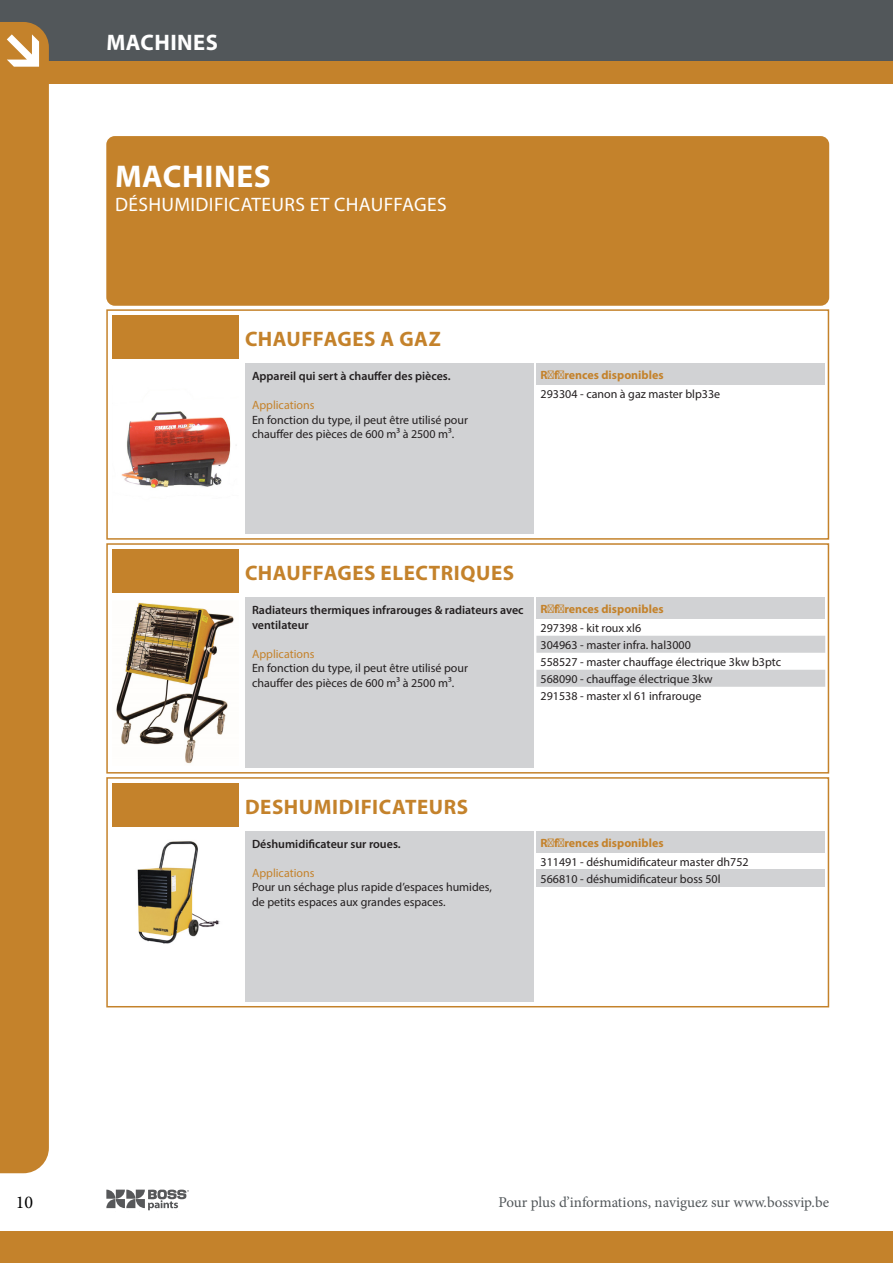
<style>
.page{position:relative;width:893px;height:1263px;background:#fff}
.page>*{position:absolute;margin:0;border:0;box-sizing:border-box;transform-origin:0 0}
._03_title_big_bloc{font:700 31.5px "Myriad Pro";letter-spacing:.02em;color:#fff}
.t1{font:700 22.5px "Myriad Pro";letter-spacing:.02em;color:#fff}
._03_productname_titl{font:700 21px "Myriad Pro";letter-spacing:.025em;color:#c4822b}
._02_subtitle_big_blo{font:19.5px "Myriad Pro";letter-spacing:.02em;color:#fff}
.t2{font:18px "Minion Pro";color:#000}
.t3{font:15px "Minion Pro";color:#52575a}
._01_bodytext_table{font:12px/14.2px "Myriad Pro";color:#231f20}
._01_body_table_color{font:12px "Myriad Pro";color:#231f20}
._01_product_beschrij{font:600 12px/15px "Myriad Pro";color:#231f20}
._02_subtitles_table{font:700 12px "Myriad Pro";color:#c4822b}
.s1{color:#c4822b}
</style>
<div class="page">
<div style="left:0;top:0;width:893px;height:71px;background:#52575a"></div>
<svg style="left:106px;top:1189px;width:83px;height:21px"></svg>
<div style="left:0;top:22px;width:49px;height:1151px;background:#c4822b"></div>
<div style="left:0;top:1231px;width:893px;height:32px;background:#c4822b"></div>
<div style="left:0;top:61px;width:893px;height:22px;background:#c4822b"></div>
<div style="left:7px;top:30px;width:34px;height:42px;background:#c4822b"></div>
<svg style="left:7px;top:34px;width:32px;height:33px"></svg>
<div style="left:106px;top:136px;width:723px;height:170px;background:#c4822b;border-radius:9px"></div>
<div style="left:112px;top:315px;width:126px;height:44px;background:#c4822b"></div>
<img style="left:121px;top:411px;width:116px;height:77px">
<div style="left:245px;top:364px;width:289px;height:170px;background:#d1d2d4"></div>
<div style="left:536px;top:364px;width:289px;height:21px;background:#d1d2d4"></div>
<div style="left:106px;top:309px;width:723px;height:231px;border:2px solid #c4822b"></div>
<div style="left:112px;top:549px;width:126px;height:44px;background:#c4822b"></div>
<img style="left:116px;top:602px;width:118px;height:162px">
<div style="left:245px;top:598px;width:289px;height:170px;background:#d1d2d4"></div>
<div style="left:536px;top:598px;width:289px;height:21px;background:#d1d2d4"></div>
<svg style="left:536px;top:636px;width:289px;height:51px"></svg>
<div style="left:106px;top:543px;width:723px;height:230px;border:2px solid #c4822b"></div>
<div style="left:112px;top:783px;width:126px;height:44px;background:#c4822b"></div>
<img style="left:137px;top:841px;width:83px;height:103px">
<div style="left:245px;top:832px;width:289px;height:170px;background:#d1d2d4"></div>
<div style="left:536px;top:832px;width:289px;height:21px;background:#d1d2d4"></div>
<div style="left:536px;top:870px;width:289px;height:17px;background:#d1d2d4"></div>
<div style="left:106px;top:777px;width:723px;height:230px;border:2px solid #c4822b"></div>
<p class="t1" style="left:107px;top:28px;width:113px">MACHINES</p>
<p class="_03_title_big_bloc" style="left:115px;top:156px;width:157px">MACHINES</p>
<p class="_02_subtitle_big_blo" style="left:115px;top:193px;width:333px">DÉSHUMIDIFICATEURS ET CHAUFFAGES</p>
<p class="_03_productname_titl" style="left:245px;top:325px;width:198px">CHAUFFAGES A GAZ</p>
<p class="_01_product_beschrij" style="left:252px;top:368px;width:200px">Appareil qui sert à chauffer des pièces.</p>
<p class="_01_bodytext_table" style="left:252px;top:398px;width:217px"><span class="s1">Applications<br></span>En fonction du type, il peut être utilisé pour chauffer des pièces de 600 m³ à 2500 m³.</p>
<p class="_02_subtitles_table" style="left:541px;top:367px;width:124px">Références disponibles</p>
<p class="_01_body_table_color" style="left:541px;top:386px;width:181px">293304 - canon à gaz master blp33e</p>
<p class="_03_productname_titl" style="left:245px;top:559px;width:271px">CHAUFFAGES ELECTRIQUES</p>
<p class="_01_product_beschrij" style="left:252px;top:602px;width:273px">Radiateurs thermiques infrarouges &amp; radiateurs avec ventilateur</p>
<p class="_01_bodytext_table" style="left:252px;top:647px;width:217px"><span class="s1">Applications<br></span>En fonction du type, il peut être utilisé pour chauffer des pièces de 600 m³ à 2500 m³.</p>
<p class="_02_subtitles_table" style="left:541px;top:601px;width:124px">Références disponibles</p>
<p class="_01_body_table_color" style="left:541px;top:620px;width:102px">297398 - kit roux xl6</p>
<p class="_01_body_table_color" style="left:541px;top:637px;width:152px">304963 - master infra. hal3000</p>
<p class="_01_body_table_color" style="left:541px;top:654px;width:242px">558527 - master chauffage électrique 3kw b3ptc</p>
<p class="_01_body_table_color" style="left:541px;top:671px;width:174px">568090 - chauffage électrique 3kw</p>
<p class="_01_body_table_color" style="left:541px;top:688px;width:162px">291538 - master xl 61 infrarouge</p>
<p class="_03_productname_titl" style="left:245px;top:793px;width:225px">DESHUMIDIFICATEURS</p>
<p class="_01_product_beschrij" style="left:252px;top:836px;width:150px">Déshumidificateur sur roues.</p>
<p class="_01_bodytext_table" style="left:252px;top:866px;width:241px"><span class="s1">Applications<br></span>Pour un séchage plus rapide d’espaces humides, de petits espaces aux grandes espaces.</p>
<p class="_02_subtitles_table" style="left:541px;top:835px;width:124px">Références disponibles</p>
<p class="_01_body_table_color" style="left:541px;top:854px;width:210px">311491 - déshumidificateur master dh752</p>
<p class="_01_body_table_color" style="left:541px;top:871px;width:181px">566810 - déshumidificateur boss 50l</p>
<h3 class="t2" style="left:16px;top:1190px;width:19px">10</h3>
<p class="t3" style="left:498px;top:1192px;width:332px">Pour plus d’informations, naviguez sur www.bossvip.be</p>
</div>
